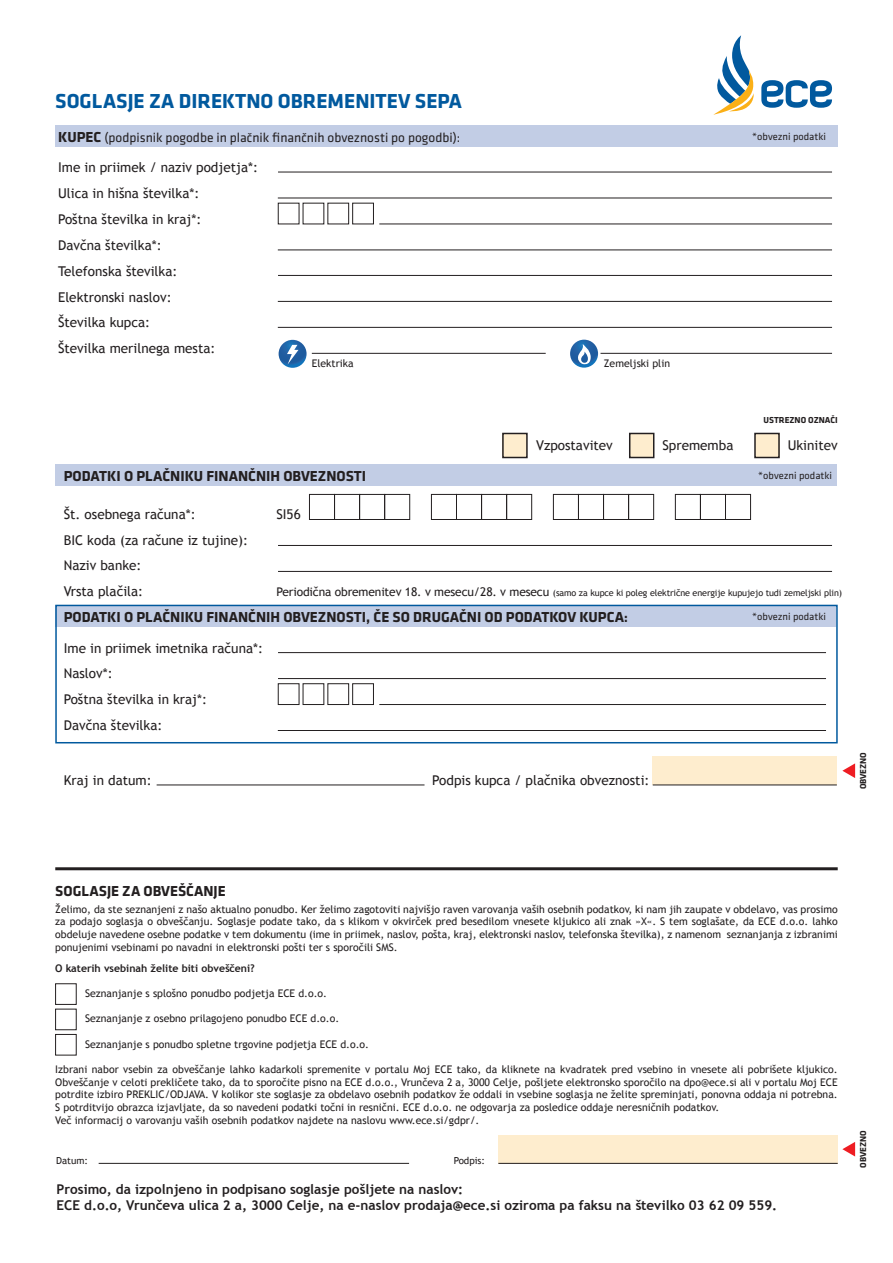
<style>
.page{position:relative;width:893px;height:1263px;background:#fff}
.page>*{position:absolute;margin:0;border:0;box-sizing:border-box;transform-origin:0 0}
.t1{font:700 21px "Klavika";color:#01599e}
.t2{font:700 15px "Klavika";color:#231f20}
.t3{font:13.5px/25.8px "Trebuchet MS";color:#231f20}
.t4{font:700 13.5px/16.2px "Trebuchet MS";color:#231f20}
.t5{font:13.5px "Klavika";color:#231f20}
.t6{font:700 13.5px "Klavika";color:#231f20}
.t7{font:10.5px/12.6px "Trebuchet MS";color:#231f20;text-align:justify}
.t8{font:10.5px "Klavika";color:#231f20}
.t9{font:700 10.5px "Trebuchet MS";color:#231f20}
.t10{font:9.75px "Trebuchet MS";color:#231f20}
.t11{font:9px "Trebuchet MS";letter-spacing:-.01em;color:#231f20}
.t12{font:700 9px "Klavika";color:#231f20}
.s1{font-weight:700;font-size:15px}
.s2{font-size:12px}
</style>
<div class="page">
<div style="left:653px;top:756px;width:184px;height:29px;background:#feedce"></div>
<div style="left:498px;top:1135px;width:340px;height:28px;background:#feedce"></div>
<div style="left:55px;top:125px;width:783px;height:22px;background:#c2cde5"></div>
<hr style="left:278px;top:327px;width:554px;height:1px;background:#231f20">
<hr style="left:600px;top:353px;width:232px;height:1px;background:#231f20">
<div style="left:55px;top:464px;width:782px;height:21px;background:#c2cde5"></div>
<hr style="left:312px;top:353px;width:234px;height:1px;background:#231f20">
<hr style="left:278px;top:172px;width:554px;height:1px;background:#231f20">
<hr style="left:278px;top:198px;width:554px;height:1px;background:#231f20">
<hr style="left:278px;top:275px;width:554px;height:1px;background:#231f20">
<hr style="left:278px;top:301px;width:554px;height:1px;background:#231f20">
<hr style="left:379px;top:224px;width:453px;height:1px;background:#231f20">
<div style="left:278px;top:203px;width:21px;height:21px;border:1px solid #231f20"></div>
<div style="left:328px;top:203px;width:21px;height:21px;border:1px solid #231f20"></div>
<div style="left:352px;top:203px;width:22px;height:21px;border:1px solid #231f20"></div>
<hr style="left:278px;top:250px;width:554px;height:1px;background:#231f20">
<hr style="left:278px;top:545px;width:554px;height:1px;background:#231f20">
<hr style="left:278px;top:571px;width:554px;height:1px;background:#231f20">
<hr style="left:653px;top:785px;width:184px;height:1px;background:#231f20">
<hr style="left:157px;top:785px;width:267px;height:1px;background:#231f20">
<div style="left:675px;top:494px;width:26px;height:26px;border:1px solid #231f20"></div>
<div style="left:700px;top:494px;width:26px;height:26px;border:1px solid #231f20"></div>
<div style="left:725px;top:494px;width:26px;height:26px;border:1px solid #231f20"></div>
<div style="left:309px;top:494px;width:26px;height:26px;border:1px solid #231f20"></div>
<div style="left:334px;top:494px;width:26px;height:26px;border:1px solid #231f20"></div>
<div style="left:359px;top:494px;width:26px;height:26px;border:1px solid #231f20"></div>
<div style="left:384px;top:494px;width:26px;height:26px;border:1px solid #231f20"></div>
<div style="left:431px;top:494px;width:26px;height:26px;border:1px solid #231f20"></div>
<div style="left:456px;top:494px;width:26px;height:26px;border:1px solid #231f20"></div>
<div style="left:481px;top:494px;width:26px;height:26px;border:1px solid #231f20"></div>
<div style="left:506px;top:494px;width:26px;height:26px;border:1px solid #231f20"></div>
<div style="left:553px;top:494px;width:26px;height:26px;border:1px solid #231f20"></div>
<div style="left:578px;top:494px;width:26px;height:26px;border:1px solid #231f20"></div>
<div style="left:603px;top:494px;width:26px;height:26px;border:1px solid #231f20"></div>
<div style="left:628px;top:494px;width:26px;height:26px;border:1px solid #231f20"></div>
<svg style="left:279px;top:340px;width:28px;height:28px"></svg>
<svg style="left:287px;top:345px;width:11px;height:19px"></svg>
<svg style="left:570px;top:340px;width:28px;height:28px"></svg>
<svg style="left:576px;top:344px;width:15px;height:21px"></svg>
<svg style="left:713px;top:35px;width:41px;height:80px"></svg>
<svg style="left:761px;top:80px;width:71px;height:28px"></svg>
<div style="left:503px;top:433px;width:24px;height:24px;background:#feedce"></div>
<div style="left:502px;top:433px;width:26px;height:25px;border:2px solid #231f20"></div>
<div style="left:630px;top:433px;width:24px;height:24px;background:#feedce"></div>
<div style="left:629px;top:433px;width:25px;height:25px;border:2px solid #231f20"></div>
<div style="left:755px;top:433px;width:24px;height:24px;background:#feedce"></div>
<div style="left:754px;top:433px;width:26px;height:25px;border:2px solid #231f20"></div>
<div style="left:55px;top:605px;width:781px;height:22px;background:#c2cde5"></div>
<div style="left:55px;top:605px;width:783px;height:138px;border:2px solid #01599e"></div>
<hr style="left:278px;top:652px;width:548px;height:1px;background:#231f20">
<hr style="left:278px;top:678px;width:548px;height:1px;background:#231f20">
<hr style="left:278px;top:730px;width:548px;height:1px;background:#231f20">
<hr style="left:379px;top:704px;width:447px;height:1px;background:#231f20">
<div style="left:278px;top:683px;width:21px;height:22px;border:1px solid #231f20"></div>
<div style="left:303px;top:683px;width:21px;height:22px;border:1px solid #231f20"></div>
<div style="left:328px;top:683px;width:21px;height:22px;border:1px solid #231f20"></div>
<div style="left:352px;top:683px;width:22px;height:22px;border:1px solid #231f20"></div>
<svg style="left:842px;top:763px;width:13px;height:15px"></svg>
<svg style="left:842px;top:1142px;width:13px;height:14px"></svg>
<hr style="left:99px;top:1163px;width:310px;height:1px;background:#231f20">
<hr style="left:498px;top:1163px;width:340px;height:1px;background:#231f20">
<div style="left:55px;top:983px;width:22px;height:22px;border:1px solid #231f20"></div>
<div style="left:55px;top:1009px;width:22px;height:21px;border:1px solid #231f20"></div>
<div style="left:55px;top:1034px;width:22px;height:21px;border:1px solid #231f20"></div>
<hr style="left:55px;top:867px;width:783px;height:3px;background:#231f20">
<h1 class="t1" style="left:55px;top:89px;width:408px">SOGLASJE ZA DIREKTNO OBREMENITEV SEPA</h1>
<p class="t5" style="left:58px;top:131px;width:404px"><span class="s1">KUPEC</span> (podpisnik pogodbe in plačnik finančnih obveznosti po pogodbi):</p>
<p class="t3" style="left:58px;top:155px;width:201px">Ime in priimek / naziv podjetja*:<br>Ulica in hišna številka*:<br>Poštna številka in kraj*:<br>Davčna številka*:<br>Telefonska številka:<br>Elektronski naslov:<br>Številka kupca:<br>Številka merilnega mesta:</p>
<p class="t7" style="left:312px;top:357px;width:43px">Elektrika</p>
<p class="t7" style="left:604px;top:357px;width:68px">Zemeljski plin</p>
<p class="t8" style="left:752px;top:131px;width:75px">*obvezni podatki</p>
<p class="t12" style="left:764px;top:415px;width:76px">USTREZNO OZNAČI</p>
<p class="t3" style="left:536px;top:433px;width:78px">Vzpostavitev</p>
<p class="t3" style="left:662px;top:433px;width:72px">Sprememba</p>
<p class="t3" style="left:788px;top:433px;width:51px">Ukinitev</p>
<h2 class="t2" style="left:64px;top:468px;width:304px">PODATKI O PLAČNIKU FINANČNIH OBVEZNOSTI</h2>
<p class="t8" style="left:758px;top:469px;width:75px">*obvezni podatki</p>
<p class="t3" style="left:64px;top:502px;width:133px">Št. osebnega računa*:</p>
<p class="t3" style="left:276px;top:502px;width:26px">SI56</p>
<p class="t3" style="left:64px;top:527px;width:186px">BIC koda (za račune iz tujine):<br>Naziv banke:<br>Vrsta plačila:</p>
<p class="t11" style="left:276px;top:587px;width:567px"><span class="s2">Periodična obremenitev 18. v mesecu/28. v mesecu</span> (samo za kupce ki poleg električne energije kupujejo tudi zemeljski plin)</p>
<h2 class="t2" style="left:64px;top:609px;width:562px">PODATKI O PLAČNIKU FINANČNIH OBVEZNOSTI, ČE SO DRUGAČNI OD PODATKOV KUPCA</h2>
<p class="t8" style="left:752px;top:611px;width:75px">*obvezni podatki</p>
<p class="t6" style="left:624px;top:611px;width:5px">:</p>
<p class="t3" style="left:64px;top:635px;width:201px">Ime in priimek imetnika računa*:<br>Naslov*:<br>Poštna številka in kraj*:<br>Davčna številka:</p>
<p class="t3" style="left:64px;top:768px;width:89px">Kraj in datum:</p>
<p class="t3" style="left:432px;top:768px;width:219px">Podpis kupca / plačnika obveznosti:</p>
<p class="t12" style="left:858px;top:789px;width:39px;rotate:-90deg">OBVEZNO</p>
<h2 class="t2" style="left:55px;top:883px;width:172px">SOGLASJE ZA OBVEŠČANJE</h2>
<p class="t7" style="left:55px;top:903px;width:784px">Želimo, da ste seznanjeni z našo aktualno ponudbo. Ker želimo zagotoviti najvišjo raven varovanja vaših osebnih podatkov, ki nam jih zaupate v obdelavo, vas prosimo za podajo soglasja o obveščanju. Soglasje podate tako, da s klikom v okvirček pred besedilom vnesete kljukico ali znak »X«. S tem soglašate, da ECE d.o.o. lahko obdeluje navedene osebne podatke v tem dokumentu (ime in priimek, naslov, pošta, kraj, elektronski naslov, telefonska številka), z namenom seznanjanja z izbranimi ponujenimi vsebinami po navadni in elektronski pošti ter s sporočili SMS.</p>
<p class="t9" style="left:55px;top:961px;width:201px">O katerih vsebinah želite biti obveščeni?</p>
<p class="t7" style="left:85px;top:987px;width:244px">Seznanjanje s splošno ponudbo podjetja ECE d.o.o.</p>
<p class="t7" style="left:85px;top:1012px;width:256px">Seznanjanje z osebno prilagojeno ponudbo ECE d.o.o.</p>
<p class="t7" style="left:85px;top:1038px;width:286px">Seznanjanje s ponudbo spletne trgovine podjetja ECE d.o.o.</p>
<p class="t7" style="left:55px;top:1063px;width:784px;text-align:left">Izbrani nabor vsebin za obveščanje lahko kadarkoli spremenite v portalu Moj ECE tako, da kliknete na kvadratek pred vsebino in vnesete ali pobrišete kljukico.<br>Obveščanje v celoti prekličete tako, da to sporočite pisno na ECE d.o.o., Vrunčeva 2 a, 3000 Celje, pošljete elektronsko sporočilo na dpo@ece.si ali v portalu Moj ECE potrdite izbiro PREKLIC/ODJAVA. V kolikor ste soglasje za obdelavo osebnih podatkov že oddali in vsebine soglasja ne želite spreminjati, ponovna oddaja ni potrebna.<br>S potrditvijo obrazca izjavljate, da so navedeni podatki točni in resnični. ECE d.o.o. ne odgovarja za posledice oddaje neresničnih podatkov.<br>Več informacij o varovanju vaših osebnih podatkov najdete na naslovu www.ece.si/gdpr/.</p>
<p class="t10" style="left:56px;top:1155px;width:33px">Datum:</p>
<p class="t10" style="left:454px;top:1155px;width:33px">Podpis:</p>
<p class="t4" style="left:57px;top:1181px;width:722px">Prosimo, da izpolnjeno in podpisano soglasje pošljete na naslov:<br>ECE d.o.o, Vrunčeva ulica 2 a, 3000 Celje, na e-naslov prodaja@ece.si oziroma pa faksu na številko 03 62 09 559.</p>
<p class="t12" style="left:858px;top:1168px;width:39px;rotate:-90deg">OBVEZNO</p>
</div>
